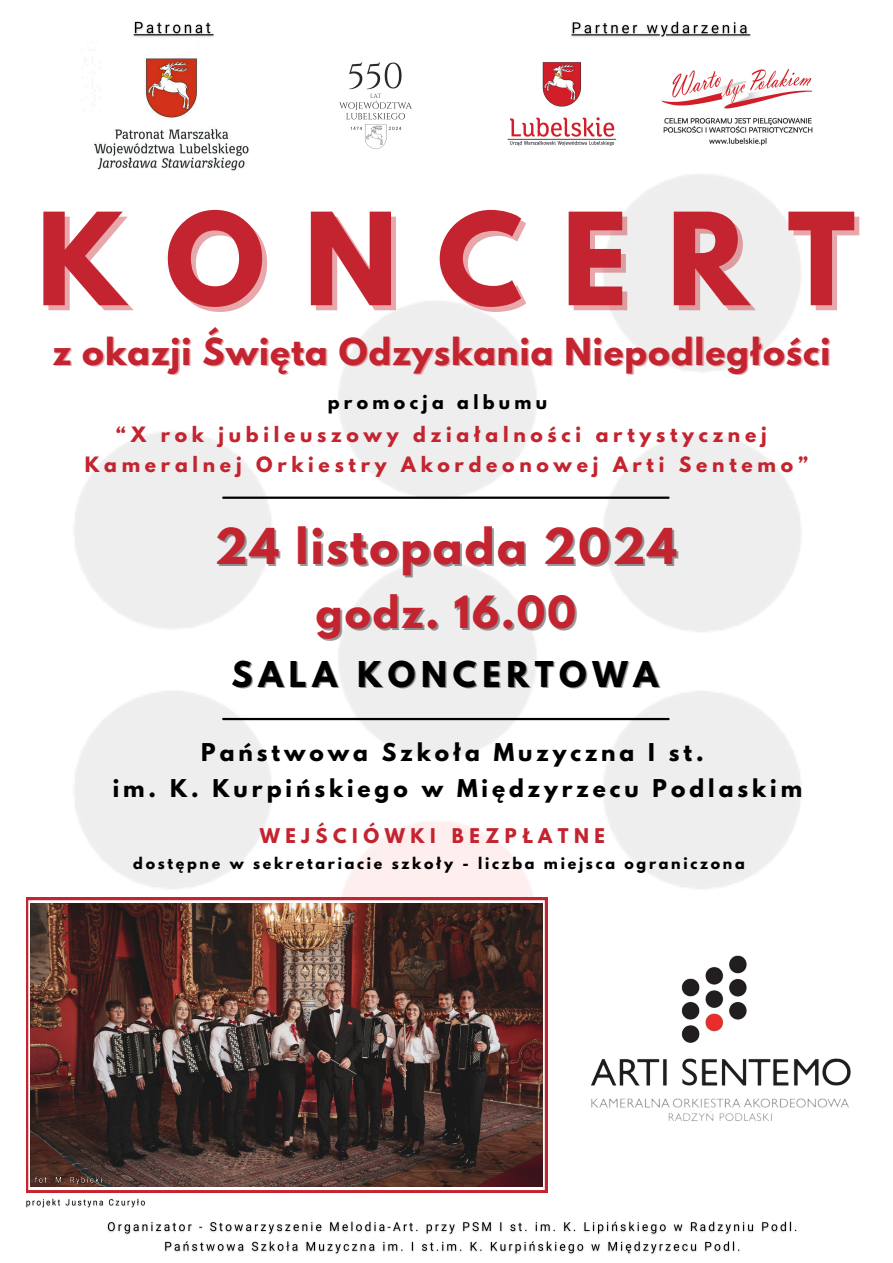
<style>
.page{position:relative;width:893px;height:1263px;background:#fff}
.page>*{position:absolute;margin:0;border:0;box-sizing:border-box;transform-origin:0 0}
.t1{font:700 113.48px "League Spartan";letter-spacing:.345em;color:#c3242f}
.t2{font:700 43.8px "League Spartan";letter-spacing:.05em;color:#c3242f}
.t3{font:700 39.3px "League Spartan";letter-spacing:.05em;color:#c3242f}
.t4{font:700 33px "League Spartan";letter-spacing:.03em;color:#c3242f}
.t5{font:700 31.5px "League Spartan";letter-spacing:.18em;color:#000}
.t6{font:700 21.75px/35.4px "League Spartan";letter-spacing:.18em;color:#000;text-align:center}
.t7{font:700 18.75px "League Spartan";letter-spacing:.25em;color:#c3242f}
.t8{font:700 18px "League Spartan";letter-spacing:.31em;color:#c3242f}
.t9{font:700 17.25px "League Spartan";letter-spacing:.25em;color:#000}
.t10{font:700 14.25px "League Spartan";letter-spacing:.19em;color:#000}
</style>
<div class="page">
<img style="left:661px;top:68px;width:152px;height:75px">
<img style="left:115px;top:58px;width:114px;height:82px">
<img style="left:26px;top:143px;width:775px;height:776px">
<img style="left:547px;top:919px;width:304px;height:257px">
<svg style="left:26px;top:898px;width:521px;height:294px"></svg>
<img style="left:31px;top:904px;width:511px;height:283px">
<hr style="left:223px;top:497px;width:445px;height:2px;background:#000">
<img style="left:490px;top:62px;width:143px;height:102px">
<img style="left:326px;top:62px;width:99px;height:92px">
<img style="left:133px;top:21px;width:81px;height:16px">
<img style="left:571px;top:21px;width:180px;height:17px">
<img style="left:107px;top:1221px;width:690px;height:34px">
<img style="left:26px;top:1198px;width:120px;height:10px">
<img style="left:33px;top:1174px;width:71px;height:13px">
<hr style="left:223px;top:718px;width:445px;height:2px;background:#000">
<p class="t1" style="left:37px;top:203px;width:820px">KONCERT</p>
<p class="t4" style="left:53px;top:335px;width:779px">z okazji Święta Odzyskania Niepodległości</p>
<h4 class="t9" style="left:328px;top:394px;width:221px">promocja albumu</h4>
<h4 class="t7" style="left:116px;top:425px;width:652px">“X rok jubileuszowy działalności artystycznej</h4>
<h6 class="t7" style="left:85px;top:455px;width:725px">Kameralnej Orkiestry Akordeonowej Arti Sentemo”</h6>
<h3 class="t2" style="left:215px;top:524px;width:463px">24 listopada 2024</h3>
<h5 class="t3" style="left:316px;top:593px;width:262px">godz. 16.00</h5>
<h3 class="t5" style="left:231px;top:658px;width:428px">SALA KONCERTOWA</h3>
<h2 class="t6" style="left:113px;top:738px;width:691px">Państwowa Szkoła Muzyczna I st.<br>im. K. Kurpińskiego w Międzyrzecu Podlaskim</h2>
<p class="t8" style="left:260px;top:827px;width:347px">WEJŚCIÓWKI BEZPŁATNE</p>
<p class="t10" style="left:133px;top:856px;width:613px">dostępne w sekretariacie szkoły - liczba miejsca ograniczona</p>
</div>
